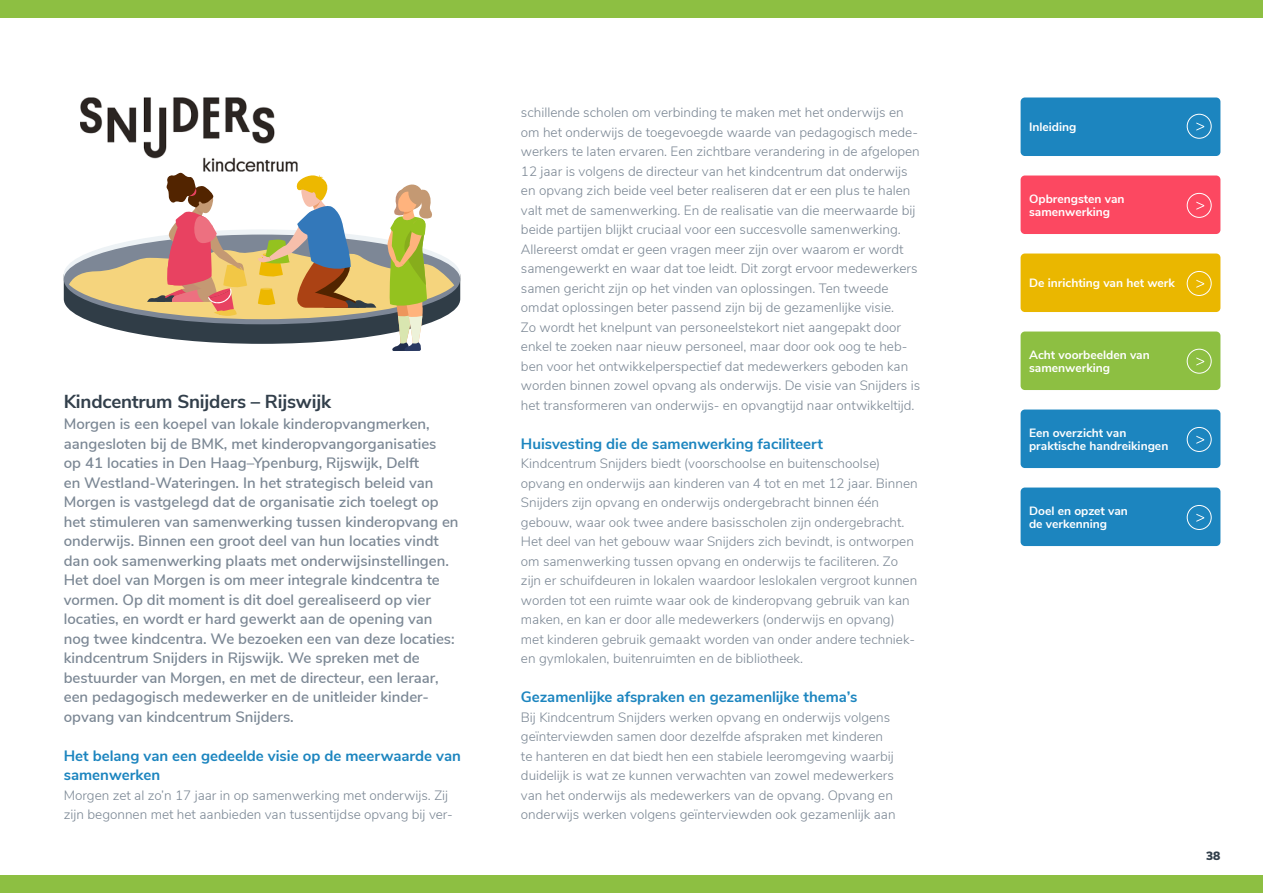
<style>
.page{position:relative;width:1263px;height:893px;background:#fff}
.page>*{position:absolute;margin:0;border:0;box-sizing:border-box;transform-origin:0 0}
.TUSSENkop{font:700 18.75px "Nunito Sans";letter-spacing:-.01em;color:#323f4b}
.INLEIDING_2{font:600 15px/19.5px "Nunito Sans";color:#7b8794}
.ALINEAkop{font:700 15px/19.5px "Nunito Sans";color:#1c85bf}
.BODY{font:300 13.5px/19.5px "Nunito Sans";color:#7b8794}
.t1{font:700 12px/13.5px "Nunito Sans";color:#fff}
.t2{font:900 12px "Nunito Sans";color:#323f4b}
</style>
<div class="page">
<div style="left:0;top:0;width:1263px;height:17px;background:#8dbf42"></div>
<div style="left:0;top:876px;width:1263px;height:17px;background:#8dbf42"></div>
<div style="left:1020px;top:176px;width:200px;height:58px;background:#fc4861;border-radius:4px"></div>
<div style="left:1020px;top:254px;width:200px;height:58px;background:#eab700;border-radius:4px"></div>
<div style="left:1020px;top:410px;width:200px;height:58px;background:#1c85bf;border-radius:4px"></div>
<div style="left:1020px;top:488px;width:200px;height:58px;background:#1c85bf;border-radius:4px"></div>
<div style="left:1020px;top:332px;width:200px;height:58px;background:#8dbf42;border-radius:4px"></div>
<div style="left:1020px;top:98px;width:200px;height:58px;background:#1c85bf;border-radius:4px"></div>
<div style="left:1187px;top:114px;width:24px;height:25px;border:1px solid #fff;border-radius:50%"></div>
<svg style="left:1196px;top:123px;width:8px;height:8px"></svg>
<div style="left:1187px;top:193px;width:24px;height:25px;border:1px solid #fff;border-radius:50%"></div>
<svg style="left:1196px;top:202px;width:8px;height:8px"></svg>
<div style="left:1187px;top:271px;width:24px;height:25px;border:1px solid #fff;border-radius:50%"></div>
<svg style="left:1196px;top:280px;width:8px;height:8px"></svg>
<div style="left:1187px;top:349px;width:24px;height:25px;border:1px solid #fff;border-radius:50%"></div>
<svg style="left:1196px;top:357px;width:8px;height:9px"></svg>
<div style="left:1187px;top:427px;width:24px;height:25px;border:1px solid #fff;border-radius:50%"></div>
<svg style="left:1196px;top:436px;width:8px;height:8px"></svg>
<div style="left:1187px;top:505px;width:24px;height:25px;border:1px solid #fff;border-radius:50%"></div>
<svg style="left:1196px;top:514px;width:8px;height:8px"></svg>
<img style="left:80px;top:98px;width:217px;height:73px">
<svg style="left:64px;top:173px;width:396px;height:178px"></svg>
<p class="TUSSENkop" style="left:64px;top:388px;width:269px">Kindcentrum Snijders – Rijswijk</p>
<p class="INLEIDING_2" style="left:64px;top:413px;width:396px">Morgen is een koepel van lokale kinderopvangmerken, aangesloten bij de BMK, met kinderopvangorganisaties<br>op 41 locaties in Den Haag–Ypenburg, Rijswijk, Delft<br>en Westland-Wateringen. In het strategisch beleid van Morgen is vastgelegd dat de organisatie zich toelegt op het stimuleren van samenwerking tussen kinderopvang en onderwijs. Binnen een groot deel van hun locaties vindt dan ook samenwerking plaats met onderwijsinstellingen.<br>Het doel van Morgen is om meer integrale kindcentra te vormen. Op dit moment is dit doel gerealiseerd op vier locaties, en wordt er hard gewerkt aan de opening van nog twee kindcentra. We bezoeken een van deze locaties: kindcentrum Snijders in Rijswijk. We spreken met de bestuurder van Morgen, en met de directeur, een leraar, een pedagogisch medewerker en de unitleider kinder&shy;opvang van kindcentrum Snijders.</p>
<p class="ALINEAkop" style="left:64px;top:745px;width:399px">Het belang van een gedeelde visie op de meerwaarde van samenwerken</p>
<p class="BODY" style="left:64px;top:784px;width:391px">Morgen zet al zo’n 17 jaar in op samenwerking met onderwijs. Zij zijn begonnen met het aanbieden van tussentijdse opvang bij ver-</p>
<p class="BODY" style="left:521px;top:102px;width:400px">schillende scholen om verbinding te maken met het onderwijs en om het onderwijs de toegevoegde waarde van pedagogisch mede&shy;werkers te laten ervaren. Een zichtbare verandering in de afgelopen 12 jaar is volgens de directeur van het kindcentrum dat onderwijs en opvang zich beide veel beter realiseren dat er een plus te halen valt met de samenwerking. En de realisatie van die meerwaarde bij beide partijen blijkt cruciaal voor een succesvolle samenwerking.<br>Allereerst omdat er geen vragen meer zijn over waarom er wordt samengewerkt en waar dat toe leidt. Dit zorgt ervoor medewerkers samen gericht zijn op het vinden van oplossingen. Ten tweede</p>
<p class="BODY" style="left:521px;top:297px;width:375px">omdat oplossingen beter passend zijn bij de gezamenlijke visie.</p>
<p class="BODY" style="left:521px;top:316px;width:401px">Zo wordt het knelpunt van personeelstekort niet aangepakt door enkel te zoeken naar nieuw personeel, maar door ook oog te heb&shy;ben voor het ontwikkelperspectief dat medewerkers geboden kan worden binnen zowel opvang als onderwijs. De visie van Snijders is het transformeren van onderwijs- en opvangtijd naar ontwikkeltijd.</p>
<p class="ALINEAkop" style="left:521px;top:433px;width:304px">Huisvesting die de samenwerking faciliteert</p>
<p class="BODY" style="left:521px;top:453px;width:398px">Kindcentrum Snijders biedt (voorschoolse en buitenschoolse) opvang en onderwijs aan kinderen van 4 tot en met 12 jaar. Binnen Snijders zijn opvang en onderwijs ondergebracht binnen één gebouw, waar ook twee andere basisscholen zijn ondergebracht.<br>Het deel van het gebouw waar Snijders zich bevindt, is ontworpen om samenwerking tussen opvang en onderwijs te faciliteren. Zo zijn er schuifdeuren in lokalen waardoor leslokalen vergroot kunnen worden tot een ruimte waar ook de kinderopvang gebruik van kan maken, en kan er door alle medewerkers (onderwijs en opvang) met kinderen gebruik gemaakt worden van onder andere techniek&shy;en gymlokalen, buitenruimten en de bibliotheek.</p>
<p class="ALINEAkop" style="left:521px;top:686px;width:338px">Gezamenlijke afspraken en gezamenlijke thema’s</p>
<p class="BODY" style="left:521px;top:706px;width:376px">Bij Kindcentrum Snijders werken opvang en onderwijs volgens geïnterviewden samen door dezelfde afspraken met kinderen te hanteren en dat biedt hen een stabiele leeromgeving waarbij duidelijk is wat ze kunnen verwachten van zowel medewerkers van het onderwijs als medewerkers van de opvang. Opvang en onderwijs werken volgens geïnterviewden ook gezamenlijk aan</p>
<p class="t1" style="left:1029px;top:120px;width:49px">Inleiding</p>
<p class="t1" style="left:1029px;top:191px;width:97px">Opbrengsten van samenwerking</p>
<p class="t1" style="left:1029px;top:276px;width:147px">De inrichting van het werk</p>
<p class="t1" style="left:1029px;top:347px;width:122px">Acht voorbeelden van samenwerking</p>
<p class="t1" style="left:1029px;top:425px;width:141px">Een overzicht van praktische handreikingen</p>
<p class="t1" style="left:1029px;top:503px;width:100px">Doel en opzet van de verkenning</p>
<p class="t2" style="left:1206px;top:846px;width:16px">38</p>
</div>
